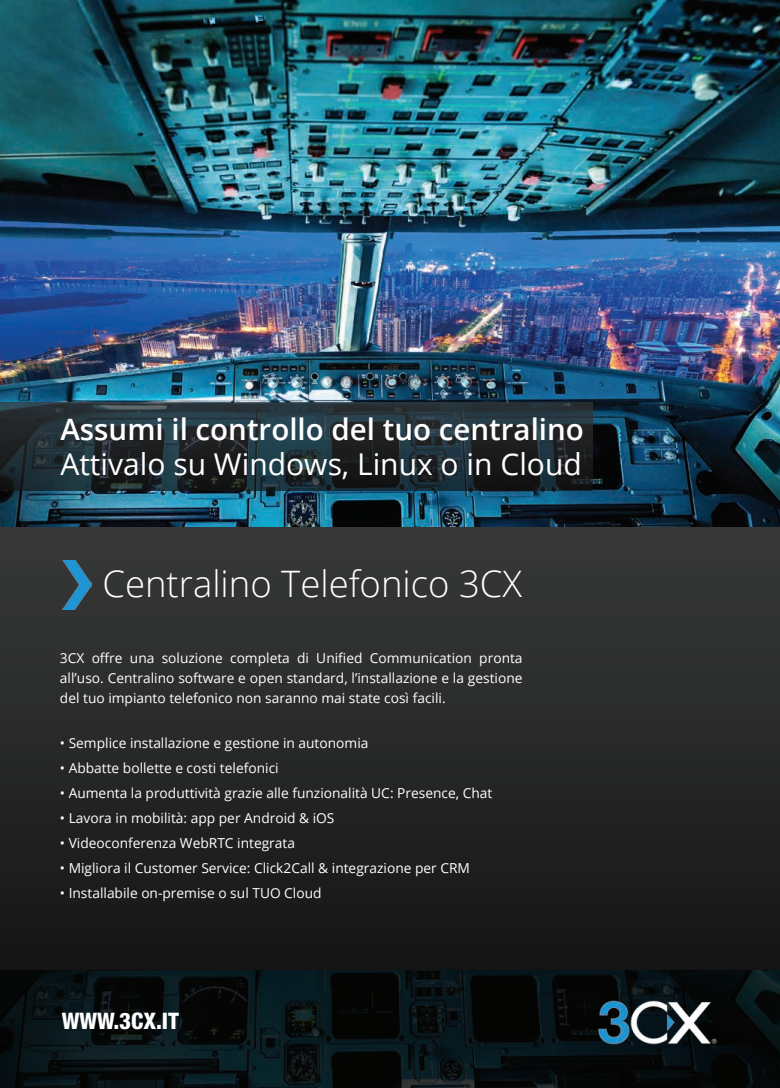
<style>
.page{position:relative;width:780px;height:1088px;background:#fff}
.page>*{position:absolute;margin:0;border:0;box-sizing:border-box;transform-origin:0 0}
.t1{font:300 36.5px "Open Sans";color:#fff}
.t2{font:30px "Open Sans";color:#fff}
.t3{font:600 29.5px "Open Sans";color:#fff}
.t4{font:800 condensed 22.75px "Helvetica Neue LT Std";color:#fff}
.t5{font:13.75px/20px "Open Sans";color:#fff;text-align:justify}
</style>
<div class="page">
<img style="left:0;top:1px;width:780px;height:526px">
<svg style="left:0;top:969px;width:780px;height:119px;background:#071012"></svg>
<img style="left:0;top:527px;width:780px;height:442px">
<img style="left:593px;top:967px;width:128px;height:121px">
<img style="left:62px;top:561px;width:29px;height:48px">
<img style="left:0;top:402px;width:592px;height:89px">
<h3 class="t3" style="left:60px;top:409px;width:525px">Assumi il controllo del tuo centralino</h3>
<h2 class="t2" style="left:60px;top:444px;width:523px">Attivalo su Windows, Linux o in Cloud</h2>
<h1 class="t1" style="left:102px;top:559px;width:421px">Centralino Telefonico 3CX</h1>
<p class="t5" style="left:60px;top:648px;width:464px">3CX offre una soluzione completa di Unified Communication pronta all’uso. Centralino software e open standard, l’installazione e la gestione del tuo impianto telefonico non saranno mai state così facili.</p>
<p class="t5" style="left:60px;top:733px;width:310px">• Semplice installazione e gestione in autonomia</p>
<p class="t5" style="left:60px;top:758px;width:220px">• Abbatte bollette e costi telefonici</p>
<p class="t5" style="left:60px;top:783px;width:434px">• Aumenta la produttività grazie alle funzionalità UC: Presence, Chat</p>
<p class="t5" style="left:60px;top:808px;width:276px">• Lavora in mobilità: app per Android &amp; iOS</p>
<p class="t5" style="left:60px;top:833px;width:236px">• Videoconferenza WebRTC integrata</p>
<p class="t5" style="left:60px;top:858px;width:411px">• Migliora il Customer Service: Click2Call &amp; integrazione per CRM</p>
<p class="t5" style="left:60px;top:883px;width:263px">• Installabile on-premise o sul TUO Cloud</p>
<h3 class="t4" style="left:62px;top:1007px;width:119px">WWW.3CX.IT</h3>
</div>
